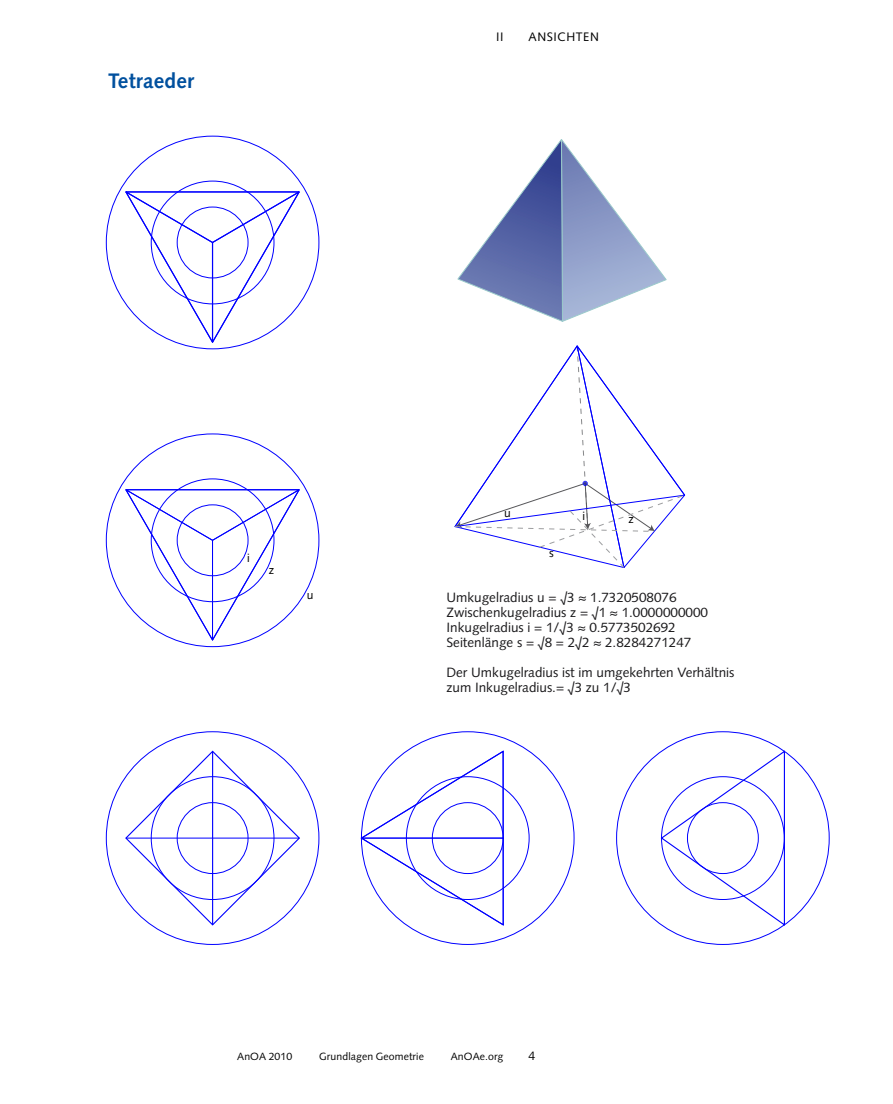
<style>
.page{position:relative;width:893px;height:1104px;background:#fff}
.page>*{position:absolute;margin:0;border:0;box-sizing:border-box;transform-origin:0 0}
.t1{font:700 21px "Syntax LT";letter-spacing:.01em;color:#00509e}
.t2{font:13.5px/15px "Syntax LT";color:#19181a}
.t3{font:12.3px "Syntax LT";color:#000}
.t4{font:12px "Syntax LT";color:#000}
.t5{font:10.5px "Syntax LT";letter-spacing:.01em;color:#000}
</style>
<div class="page">
<svg style="left:360px;top:749px;width:144px;height:177px"></svg>
<svg style="left:124px;top:749px;width:177px;height:177px"></svg>
<hr style="left:212px;top:838px;width:1px;height:86px;background:#00f">
<hr style="left:212px;top:751px;width:1px;height:87px;background:#00f">
<svg style="left:122px;top:189px;width:179px;height:157px"></svg>
<div style="left:177px;top:207px;width:71px;height:71px;border:1px solid #00f;border-radius:50%"></div>
<div style="left:177px;top:802px;width:71px;height:71px;border:1px solid #00f;border-radius:50%"></div>
<hr style="left:126px;top:837px;width:173px;height:1px;background:#00f">
<svg style="left:454px;top:345px;width:232px;height:223px"></svg>
<svg style="left:124px;top:488px;width:177px;height:154px"></svg>
<svg style="left:660px;top:749px;width:125px;height:177px"></svg>
<div style="left:687px;top:802px;width:71px;height:71px;border:1px solid #00f;border-radius:50%"></div>
<svg style="left:457px;top:139px;width:210px;height:183px"></svg>
<h1 class="t1" style="left:108px;top:69px;width:88px">Tetraeder</h1>
<p class="t3" style="left:496px;top:29px;width:9px">II</p>
<p class="t3" style="left:529px;top:29px;width:33px">Ansichte</p>
<p class="t3" style="left:590px;top:29px;width:10px">n</p>
<p class="t4" style="left:247px;top:551px;width:4px">i</p>
<p class="t4" style="left:269px;top:563px;width:7px">z</p>
<p class="t4" style="left:307px;top:588px;width:8px">u</p>
<p class="t4" style="left:504px;top:505px;width:8px">u</p>
<p class="t4" style="left:582px;top:509px;width:4px">i</p>
<p class="t4" style="left:629px;top:512px;width:7px">z</p>
<p class="t4" style="left:549px;top:546px;width:6px">s</p>
<p class="t2" style="left:446px;top:589px;width:263px">Umkugelradius u = √3 ≈ 1.7320508076<br>Zwischenkugelradius z = √1 ≈ 1.0000000000<br>Inkugelradius i = 1/√3 ≈ 0.5773502692<br>Seitenlänge s = √8 = 2√2 ≈ 2.8284271247</p>
<p class="t2" style="left:446px;top:664px;width:289px">Der Umkugelradius ist im umgekehrten Verhältnis zum Inkugelradius.= √3 zu 1/√3</p>
<p class="t5" style="left:237px;top:1050px;width:57px">AnOA 2010</p>
<p class="t5" style="left:319px;top:1050px;width:106px">Grundlagen Geometrie</p>
<p class="t5" style="left:451px;top:1050px;width:54px">AnOAe.org</p>
<p class="t3" style="left:529px;top:1048px;width:8px">4</p>
</div>
